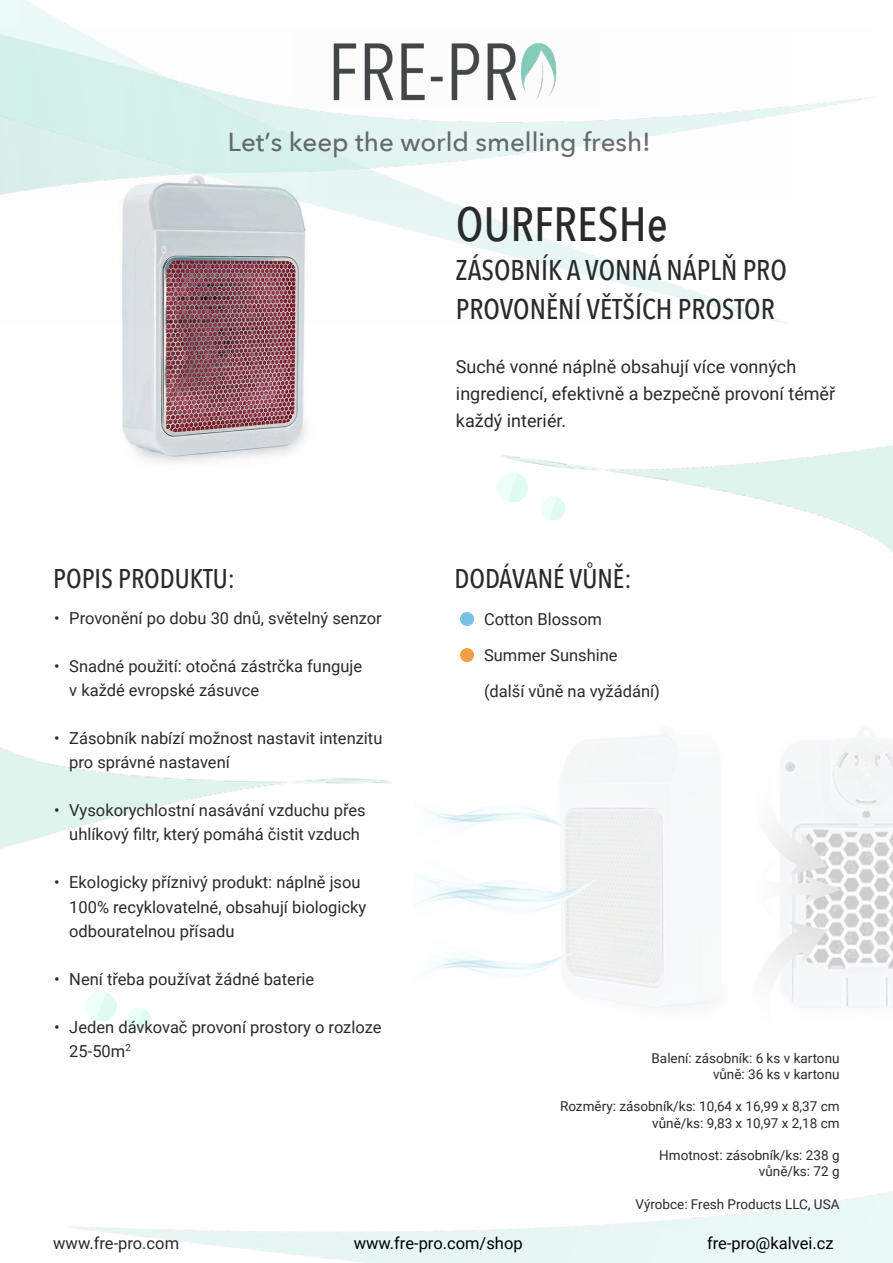
<style>
.page{position:relative;width:893px;height:1263px;background:#fff}
.page>*{position:absolute;margin:0;border:0;box-sizing:border-box;transform-origin:0 0}
.t1{font:500 48px "Avenir Next Condensed";color:#292a2a}
.t2{font:500 28.5px/39px "Avenir Next Condensed";color:#292a2a}
.t3{font:500 27px "Avenir Next Condensed";color:#292a2a}
.t4{font:500 25.95px "Avenir Next";color:rgb(68 71 73/.8)}
.t5{font:18px/27px "Roboto";color:#292a2a}
.t6{font:16.5px/24px "Roboto";color:#292a2a}
.t7{font:16.5px "Roboto";color:#000}
.t8{font:13.5px/16.2px "Roboto";color:#292a2a;text-align:right}
</style>
<div class="page">
<img style="left:422px;top:733px;width:471px;height:166px">
<img style="left:70px;top:899px;width:823px;height:364px">
<img style="left:502px;top:445px;width:391px;height:107px">
<img style="left:0;top:747px;width:391px;height:102px">
<img style="left:541px;top:497px;width:24px;height:23px">
<svg style="left:541px;top:520px;width:24px;height:1px"></svg>
<svg style="left:127px;top:1008px;width:24px;height:1px"></svg>
<img style="left:127px;top:1009px;width:24px;height:23px">
<svg style="left:127px;top:1032px;width:24px;height:1px"></svg>
<img style="left:497px;top:473px;width:31px;height:31px">
<svg style="left:507px;top:503px;width:21px;height:1px"></svg>
<img style="left:86px;top:991px;width:30px;height:31px">
<svg style="left:96px;top:1022px;width:20px;height:1px"></svg>
<img style="left:122px;top:325px;width:184px;height:138px">
<div style="left:460px;top:648px;width:14px;height:14px;background:#f19e44;border-radius:50%"></div>
<div style="left:460px;top:612px;width:14px;height:14px;background:#75c2e5;border-radius:50%"></div>
<img style="left:0;top:0;width:791px;height:325px">
<h3 class="t4" style="left:228px;top:120px;width:425px">Let’s keep the world smelling fresh!</h3>
<h1 class="t1" style="left:456px;top:195px;width:213px">OURFRESHe</h1>
<h2 class="t2" style="left:456px;top:251px;width:332px">ZÁSOBNÍK A VONNÁ NÁPLŇ PRO<br>PROVONĚNÍ VĚTŠÍCH PROSTOR</h2>
<p class="t5" style="left:456px;top:353px;width:381px">Suché vonné náplně obsahují více vonných ingrediencí, efektivně a bezpečně provoní téměř každý interiér.</p>
<h3 class="t3" style="left:53px;top:562px;width:183px">POPIS PRODUKTU:</h3>
<h3 class="t3" style="left:454px;top:562px;width:179px">DODÁVANÉ VŮNĚ:</h3>
<p class="t6" style="left:54px;top:606px;width:329px">• Provonění po dobu 30 dnů, světelný senzor</p>
<p class="t6" style="left:69px;top:654px;width:294px;text-indent:-15px">• Snadné použití: otočná zástrčka funguje v každé evropské zásuvce</p>
<p class="t6" style="left:69px;top:726px;width:315px;text-indent:-15px">• Zásobník nabízí možnost nastavit intenzitu pro správné nastavení</p>
<p class="t6" style="left:54px;top:798px;width:313px;text-align:center">• Vysokorychlostní nasávání vzduchu přes uhlíkový filtr, který pomáhá čistit vzduch</p>
<p class="t6" style="left:69px;top:870px;width:299px;text-indent:-15px">• Ekologicky příznivý produkt: náplně jsou<br>100% recyklovatelné, obsahují biologicky odbouratelnou přísadu</p>
<p class="t6" style="left:54px;top:966px;width:262px">• Není třeba používat žádné baterie</p>
<p class="t6" style="left:69px;top:1014px;width:314px;text-indent:-15px">• Jeden dávkovač provoní prostory o rozloze<br>25-50m<sup>2</sup></p>
<p class="t6" style="left:484px;top:600px;width:177px;line-height:36px">Cotton Blossom<br>Summer Sunshine (další vůně na vyžádání)</p>
<p class="t8" style="left:652px;top:1049px;width:189px">Balení: zásobník: 6 ks v kartonu vůně: 36 ks v kartonu</p>
<p class="t8" style="left:560px;top:1098px;width:281px">Rozměry: zásobník/ks: 10,64 x 16,99 x 8,37 cm vůně/ks: 9,83 x 10,97 x 2,18 cm</p>
<p class="t8" style="left:659px;top:1146px;width:182px">Hmotnost: zásobník/ks: 238 g vůně/ks: 72 g</p>
<p class="t8" style="left:635px;top:1195px;width:205px">Výrobce: Fresh Products LLC, USA</p>
<p class="t6" style="left:53px;top:1231px;width:127px">www.fre-pro.com</p>
<p class="t7" style="left:354px;top:1232px;width:170px">www.fre-pro.com/shop</p>
<p class="t7" style="left:707px;top:1232px;width:128px">fre-pro@kalvei.cz</p>
</div>
